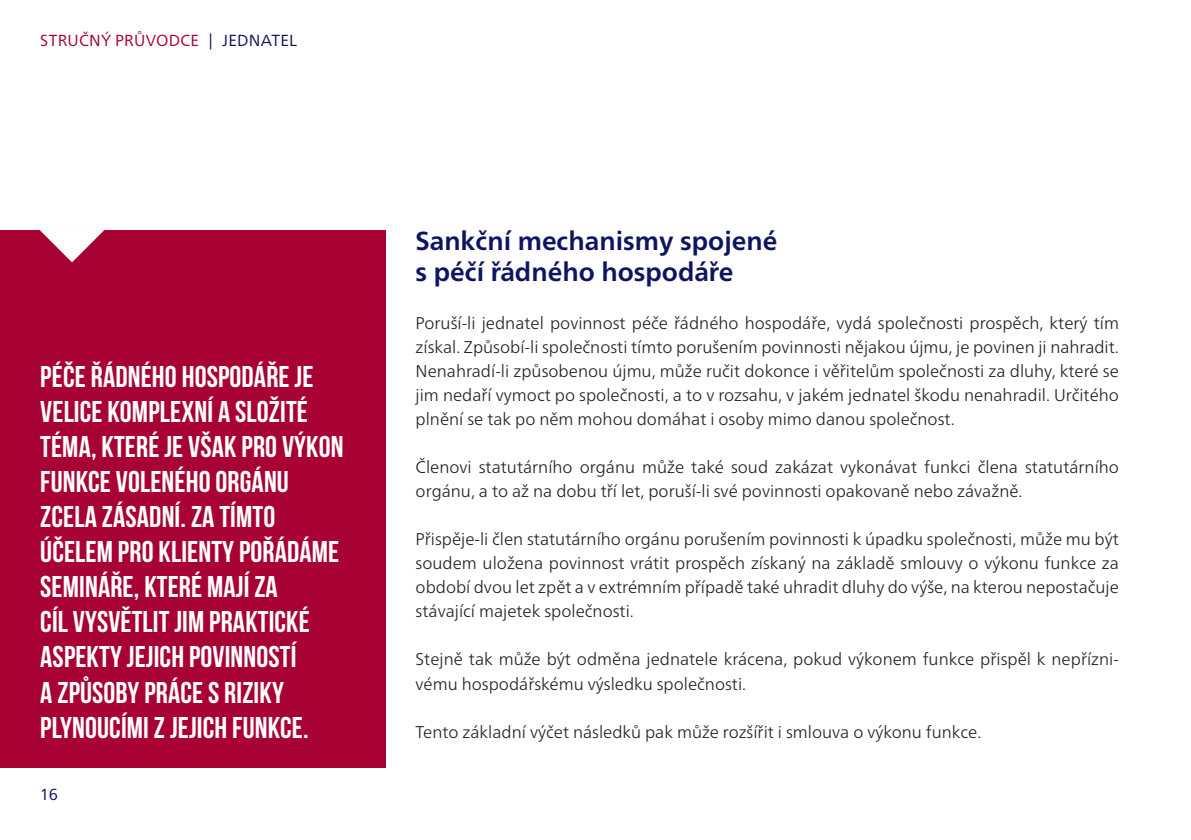
<style>
.page{position:relative;width:1191px;height:840px;background:#fff}
.page>*{position:absolute;margin:0;border:0;box-sizing:border-box;transform-origin:0 0}
.t1{font:700 30px/35px "Bebas Neue";letter-spacing:.005em;color:#fff}
.t2{font:700 26px "Frutiger Neue LTW1 G";color:#0e1560}
.t3{font:300 17px/24px "Frutiger Neue LTW1 G";color:#231f20;text-align:justify}
.t4{font:16px "Frutiger Neue LTW1 G";letter-spacing:.015em;color:#a80235}
.t5{font:16px "Frutiger Neue LTW1 G";color:#0e1560}
.s1{color:#0e1560}
</style>
<div class="page">
<div style="left:0;top:230px;width:385px;height:537px;background:#a80235"></div>
<svg style="left:40px;top:230px;width:64px;height:32px"></svg>
<p class="t4" style="left:40px;top:29px;width:258px">STRUČNÝ PRŮVODCE <span class="s1">| JEDNATEL</span></p>
<p class="t1" style="left:40px;top:359px;width:305px">PÉČE ŘÁDNÉHO HOSPODÁŘE JE<br>VELICE KOMPLEXNÍ A SLOŽITÉ<br>TÉMA, KTERÉ JE VŠAK PRO VÝKON<br>FUNKCE VOLENÉHO ORGÁNU<br>ZCELA ZÁSADNÍ. ZA TÍMTO<br>ÚČELEM PRO KLIENTY POŘÁDÁME<br>SEMINÁŘE, KTERÉ MAJÍ ZA<br>CÍL VYSVĚTLIT JIM PRAKTICKÉ<br>ASPEKTY JEJICH POVINNOSTÍ<br>A ZPŮSOBY PRÁCE S RIZIKY<br>PLYNOUCÍMI Z JEJICH FUNKCE.</p>
<p class="t5" style="left:40px;top:782px;width:20px">16</p>
<p class="t2" style="left:415px;top:222px;width:363px">Sankční mechanismy spojené</p>
<p class="t2" style="left:415px;top:253px;width:319px">s péčí řádného hospodáře</p>
<p class="t3" style="left:415px;top:310px;width:705px">Poruší-li jednatel povinnost péče řádného hospodáře, vydá společnosti prospěch, který tím získal. Způsobí-li společnosti tímto porušením povinnosti nějakou újmu, je povinen ji nahradit.<br>Nenahradí-li způsobenou újmu, může ručit dokonce i věřitelům společnosti za dluhy, které se jim nedaří vymoct po společnosti, a to v rozsahu, v jakém jednatel škodu nenahradil. Určitého plnění se tak po něm mohou domáhat i osoby mimo danou společnost.</p>
<p class="t3" style="left:415px;top:454px;width:705px">Členovi statutárního orgánu může také soud zakázat vykonávat funkci člena statutárního orgánu, a to až na dobu tří let, poruší-li své povinnosti opakovaně nebo závažně.</p>
<p class="t3" style="left:415px;top:526px;width:705px">Přispěje-li člen statutárního orgánu porušením povinnosti k úpadku společnosti, může mu být soudem uložena povinnost vrátit prospěch získaný na základě smlouvy o výkonu funkce za období dvou let zpět a v extrémním případě také uhradit dluhy do výše, na kterou nepostačuje stávající majetek společnosti.</p>
<p class="t3" style="left:415px;top:646px;width:705px">Stejně tak může být odměna jednatele krácena, pokud výkonem funkce přispěl k nepřízni&shy;vému hospodářskému výsledku společnosti.</p>
<p class="t3" style="left:415px;top:718px;width:567px">Tento základní výčet následků pak může rozšířit i smlouva o výkonu funkce.</p>
</div>
